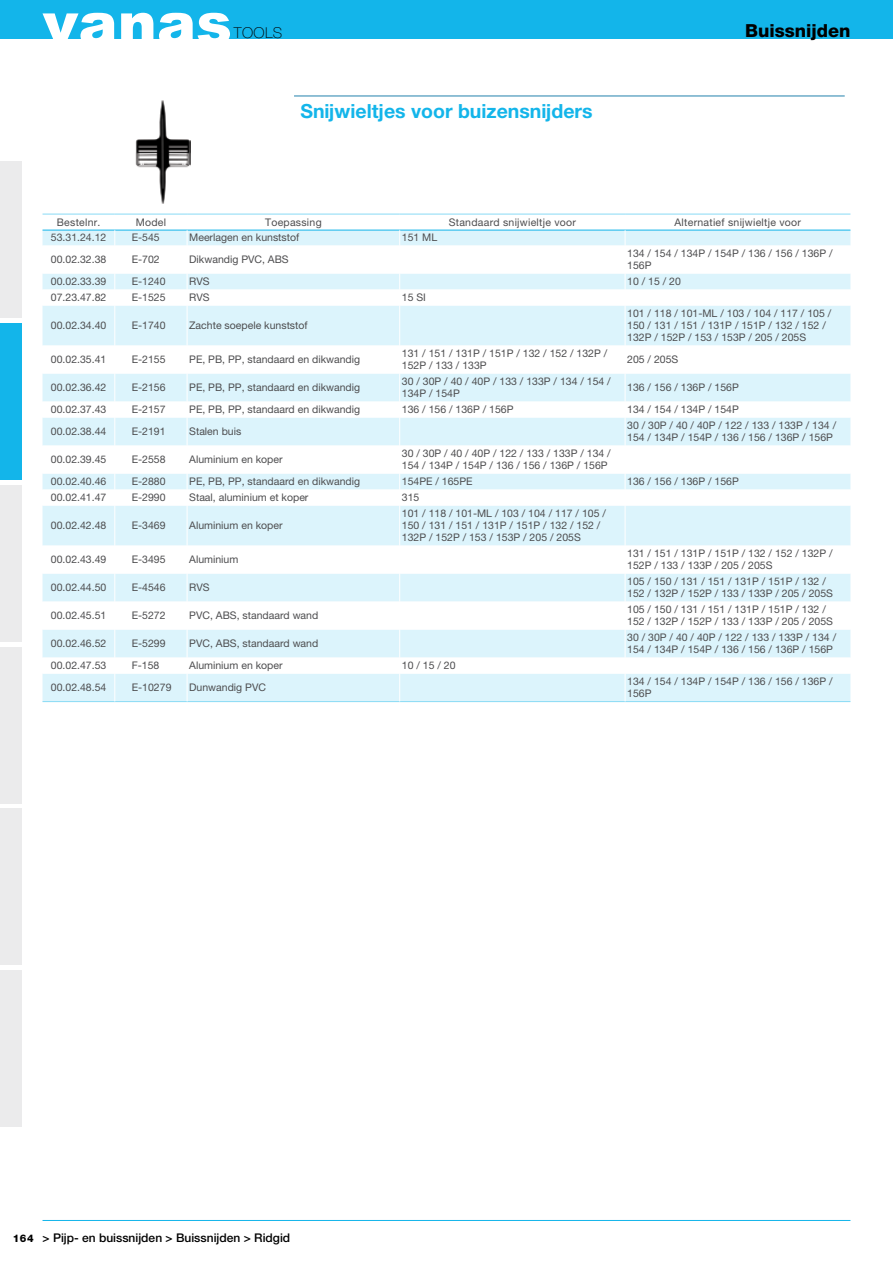
<style>
.page{position:relative;width:893px;height:1263px;background:#fff}
.page>*{position:absolute;margin:0;border:0;box-sizing:border-box;transform-origin:0 0}
.t1{font:700 19.5px "Helvetica Neue LT Pro";color:#13b5ea}
.t2{font:800 18px "Helvetica Neue LT Pro";color:#000}
.t3{font:100 15px "Helvetica Neue LT Pro";letter-spacing:.025em;color:#000}
.t4{font:500 12px "Helvetica Neue LT Pro";color:#000}
.t5{font:10.5px/12px "Helvetica Neue LT Pro";color:#4d4d4f}
.t6{font:10.5px "Helvetica Neue LT Pro";letter-spacing:.025em;color:#4d4d4f}
.t7{font:800 10.5px "Helvetica Neue LT Pro";color:#000}
</style>
<div class="page">
<hr style="left:294px;top:96px;width:551px;height:1px;background:#2382ac">
<div style="left:43px;top:231px;width:807px;height:470px;background:#dcf4fc"></div>
<svg style="left:43px;top:246px;width:807px;height:428px;fill:#dcf4fc"></svg>
<hr style="left:43px;top:214px;width:72px;height:1px;background:#89daf5">
<hr style="left:115px;top:214px;width:72px;height:1px;background:#89daf5">
<hr style="left:187px;top:214px;width:213px;height:1px;background:#89daf5">
<hr style="left:400px;top:214px;width:225px;height:1px;background:#89daf5">
<hr style="left:625px;top:214px;width:225px;height:1px;background:#89daf5">
<hr style="left:43px;top:701px;width:72px;height:1px;background:#89daf5">
<hr style="left:115px;top:701px;width:72px;height:1px;background:#89daf5">
<hr style="left:187px;top:701px;width:213px;height:1px;background:#89daf5">
<hr style="left:400px;top:701px;width:225px;height:1px;background:#89daf5">
<hr style="left:625px;top:701px;width:225px;height:1px;background:#89daf5">
<hr style="left:43px;top:230px;width:72px;height:1px;background:#13b5ea">
<hr style="left:115px;top:230px;width:72px;height:1px;background:#13b5ea">
<hr style="left:187px;top:230px;width:213px;height:1px;background:#13b5ea">
<hr style="left:400px;top:230px;width:225px;height:1px;background:#13b5ea">
<hr style="left:625px;top:230px;width:225px;height:1px;background:#13b5ea">
<svg style="left:115px;top:230px;width:1px;height:76px"></svg>
<svg style="left:187px;top:230px;width:1px;height:76px"></svg>
<svg style="left:399px;top:230px;width:1px;height:76px"></svg>
<svg style="left:625px;top:230px;width:1px;height:76px"></svg>
<hr style="left:115px;top:306px;width:1px;height:40px;background:#fff">
<hr style="left:187px;top:306px;width:1px;height:40px;background:#fff">
<hr style="left:399px;top:306px;width:1px;height:40px;background:#fff">
<hr style="left:625px;top:306px;width:1px;height:40px;background:#fff">
<svg style="left:115px;top:346px;width:1px;height:160px"></svg>
<svg style="left:187px;top:346px;width:1px;height:160px"></svg>
<svg style="left:399px;top:346px;width:1px;height:160px"></svg>
<svg style="left:625px;top:346px;width:1px;height:160px"></svg>
<hr style="left:115px;top:506px;width:1px;height:40px;background:#fff">
<hr style="left:187px;top:506px;width:1px;height:40px;background:#fff">
<hr style="left:399px;top:506px;width:1px;height:40px;background:#fff">
<hr style="left:625px;top:506px;width:1px;height:40px;background:#fff">
<svg style="left:115px;top:546px;width:1px;height:155px"></svg>
<svg style="left:187px;top:546px;width:1px;height:155px"></svg>
<svg style="left:399px;top:546px;width:1px;height:155px"></svg>
<svg style="left:625px;top:546px;width:1px;height:155px"></svg>
<img style="left:135px;top:100px;width:55px;height:104px">
<div style="left:0;top:0;width:893px;height:38px;background:#13b5ea"></div>
<svg style="left:43px;top:13px;width:110px;height:26px"></svg>
<svg style="left:159px;top:13px;width:71px;height:26px"></svg>
<hr style="left:43px;top:1220px;width:807px;height:1px;background:#13b5ea">
<div style="left:0;top:162px;width:21px;height:156px;background:#ebebec"></div>
<div style="left:0;top:323px;width:21px;height:157px;background:#13b5ea"></div>
<div style="left:0;top:485px;width:21px;height:157px;background:#ebebec"></div>
<div style="left:0;top:647px;width:21px;height:156px;background:#ebebec"></div>
<div style="left:0;top:808px;width:21px;height:157px;background:#ebebec"></div>
<div style="left:0;top:970px;width:21px;height:157px;background:#ebebec"></div>
<h3 class="t3" style="left:234px;top:24px;width:50px">TOOLS</h3>
<h2 class="t2" style="left:745px;top:20px;width:107px">Buissnijden</h2>
<h1 class="t1" style="left:300px;top:99px;width:294px">Snijwieltjes voor buizensnijders</h1>
<p class="t6" style="left:57px;top:216px;width:45px">Bestelnr.</p>
<p class="t5" style="left:136px;top:216px;width:32px">Model</p>
<p class="t6" style="left:265px;top:216px;width:58px">Toepassing</p>
<p class="t6" style="left:449px;top:216px;width:129px">Standaard snijwieltje voor</p>
<p class="t6" style="left:674px;top:216px;width:128px">Alternatief snijwieltje voor</p>
<p class="t5" style="left:51px;top:231px;width:57px">53.31.24.12</p>
<p class="t5" style="left:132px;top:231px;width:30px">E-545</p>
<p class="t5" style="left:189px;top:231px;width:112px">Meerlagen en kunststof</p>
<p class="t5" style="left:402px;top:231px;width:37px">151 ML</p>
<p class="t5" style="left:51px;top:253px;width:57px">00.02.32.38</p>
<p class="t5" style="left:132px;top:253px;width:30px">E-702</p>
<p class="t5" style="left:189px;top:253px;width:101px">Dikwandig PVC, ABS</p>
<p class="t5" style="left:627px;top:247px;width:207px">134 / 154 / 134P / 154P / 136 / 156 / 136P /<br>156P</p>
<p class="t5" style="left:51px;top:275px;width:57px">00.02.33.39</p>
<p class="t5" style="left:132px;top:275px;width:35px">E-1240</p>
<p class="t5" style="left:189px;top:275px;width:22px">RVS</p>
<p class="t5" style="left:627px;top:275px;width:55px">10/15/20</p>
<p class="t5" style="left:51px;top:291px;width:57px">07.23.47.82</p>
<p class="t5" style="left:132px;top:291px;width:35px">E-1525</p>
<p class="t5" style="left:189px;top:291px;width:22px">RVS</p>
<p class="t5" style="left:402px;top:291px;width:26px">15 SI</p>
<p class="t5" style="left:51px;top:319px;width:57px">00.02.34.40</p>
<p class="t5" style="left:132px;top:319px;width:35px">E-1740</p>
<p class="t5" style="left:189px;top:319px;width:120px">Zachte soepele kunststof</p>
<p class="t5" style="left:627px;top:307px;width:206px">101 / 118 / 101-ML / 103 / 104 / 117 / 105 /<br>150 / 131 / 151 / 131P / 151P / 132 / 152 /<br>132P / 152P / 153 / 153P / 205 / 205S</p>
<p class="t5" style="left:51px;top:353px;width:57px">00.02.35.41</p>
<p class="t5" style="left:132px;top:353px;width:35px">E-2155</p>
<p class="t5" style="left:189px;top:353px;width:172px">PE, PB, PP, standaard en dikwandig</p>
<p class="t5" style="left:402px;top:347px;width:207px">131 / 151 / 131P / 151P / 132 / 152 / 132P /<br>152P / 133 / 133P</p>
<p class="t5" style="left:627px;top:353px;width:53px">205 / 205S</p>
<p class="t5" style="left:51px;top:381px;width:57px">00.02.36.42</p>
<p class="t5" style="left:132px;top:381px;width:35px">E-2156</p>
<p class="t5" style="left:189px;top:381px;width:172px">PE, PB, PP, standaard en dikwandig</p>
<p class="t5" style="left:402px;top:375px;width:210px">30 / 30P / 40 / 40P / 133 / 133P / 134 / 154 /<br>134P / 154P</p>
<p class="t5" style="left:627px;top:381px;width:113px">136 / 156 / 136P / 156P</p>
<p class="t5" style="left:51px;top:403px;width:57px">00.02.37.43</p>
<p class="t5" style="left:132px;top:403px;width:35px">E-2157</p>
<p class="t5" style="left:189px;top:403px;width:172px">PE, PB, PP, standaard en dikwandig</p>
<p class="t5" style="left:402px;top:403px;width:113px">136 / 156 / 136P / 156P</p>
<p class="t5" style="left:627px;top:403px;width:113px">134 / 154 / 134P / 154P</p>
<p class="t5" style="left:51px;top:425px;width:57px">00.02.38.44</p>
<p class="t5" style="left:132px;top:425px;width:35px">E-2191</p>
<p class="t5" style="left:189px;top:425px;width:54px">Stalen buis</p>
<p class="t5" style="left:627px;top:419px;width:210px">30 / 30P / 40 / 40P / 122 / 133 / 133P / 134 /<br>154 / 134P / 154P / 136 / 156 / 136P / 156P</p>
<p class="t5" style="left:51px;top:453px;width:57px">00.02.39.45</p>
<p class="t5" style="left:132px;top:453px;width:35px">E-2558</p>
<p class="t5" style="left:189px;top:453px;width:95px">Aluminium en koper</p>
<p class="t5" style="left:402px;top:447px;width:210px">30 / 30P / 40 / 40P / 122 / 133 / 133P / 134 /<br>154 / 134P / 154P / 136 / 156 / 136P / 156P</p>
<p class="t5" style="left:51px;top:475px;width:57px">00.02.40.46</p>
<p class="t5" style="left:132px;top:475px;width:35px">E-2880</p>
<p class="t5" style="left:189px;top:475px;width:172px">PE, PB, PP, standaard en dikwandig</p>
<p class="t5" style="left:402px;top:475px;width:72px">154PE / 165PE</p>
<p class="t5" style="left:627px;top:475px;width:113px">136 / 156 / 136P / 156P</p>
<p class="t5" style="left:51px;top:491px;width:57px">00.02.41.47</p>
<p class="t5" style="left:132px;top:491px;width:35px">E-2990</p>
<p class="t5" style="left:189px;top:491px;width:121px">Staal, aluminium et koper</p>
<p class="t5" style="left:402px;top:491px;width:19px">315</p>
<p class="t5" style="left:51px;top:519px;width:57px">00.02.42.48</p>
<p class="t5" style="left:132px;top:519px;width:35px">E-3469</p>
<p class="t5" style="left:189px;top:519px;width:95px">Aluminium en koper</p>
<p class="t5" style="left:402px;top:507px;width:206px">101 / 118 / 101-ML / 103 / 104 / 117 / 105 /<br>150 / 131 / 151 / 131P / 151P / 132 / 152 /<br>132P / 152P / 153 / 153P / 205 / 205S</p>
<p class="t5" style="left:51px;top:553px;width:57px">00.02.43.49</p>
<p class="t5" style="left:132px;top:553px;width:35px">E-3495</p>
<p class="t5" style="left:189px;top:553px;width:51px">Aluminium</p>
<p class="t5" style="left:627px;top:547px;width:207px">131 / 151 / 131P / 151P / 132 / 152 / 132P /<br>152P / 133 / 133P / 205 / 205S</p>
<p class="t5" style="left:51px;top:581px;width:57px">00.02.44.50</p>
<p class="t5" style="left:132px;top:581px;width:35px">E-4546</p>
<p class="t5" style="left:189px;top:581px;width:22px">RVS</p>
<p class="t5" style="left:627px;top:575px;width:207px">105 / 150 / 131 / 151 / 131P / 151P / 132 /<br>152 / 132P / 152P / 133 / 133P / 205 / 205S</p>
<p class="t5" style="left:51px;top:609px;width:57px">00.02.45.51</p>
<p class="t5" style="left:132px;top:609px;width:35px">E-5272</p>
<p class="t5" style="left:189px;top:609px;width:131px">PVC, ABS, standaard wand</p>
<p class="t5" style="left:627px;top:603px;width:207px">105 / 150 / 131 / 151 / 131P / 151P / 132 /<br>152 / 132P / 152P / 133 / 133P / 205 / 205S</p>
<p class="t5" style="left:51px;top:637px;width:57px">00.02.46.52</p>
<p class="t5" style="left:132px;top:637px;width:35px">E-5299</p>
<p class="t5" style="left:189px;top:637px;width:131px">PVC, ABS, standaard wand</p>
<p class="t5" style="left:627px;top:631px;width:210px">30 / 30P / 40 / 40P / 122 / 133 / 133P / 134 /<br>154 / 134P / 154P / 136 / 156 / 136P / 156P</p>
<p class="t5" style="left:51px;top:659px;width:57px">00.02.47.53</p>
<p class="t5" style="left:132px;top:659px;width:29px">F-158</p>
<p class="t5" style="left:189px;top:659px;width:95px">Aluminium en koper</p>
<p class="t5" style="left:402px;top:659px;width:55px">10/15/20</p>
<p class="t5" style="left:51px;top:681px;width:57px">00.02.48.54</p>
<p class="t5" style="left:132px;top:681px;width:41px">E-10279</p>
<p class="t5" style="left:189px;top:681px;width:78px">Dunwandig PVC</p>
<p class="t5" style="left:627px;top:675px;width:207px">134 / 154 / 134P / 154P / 136 / 156 / 136P /<br>156P</p>
<p class="t7" style="left:13px;top:1232px;width:22px">164</p>
<p class="t4" style="left:43px;top:1230px;width:249px">&gt; Pijp- en buissnijden &gt; Buissnijden &gt; Ridgid</p>
</div>
